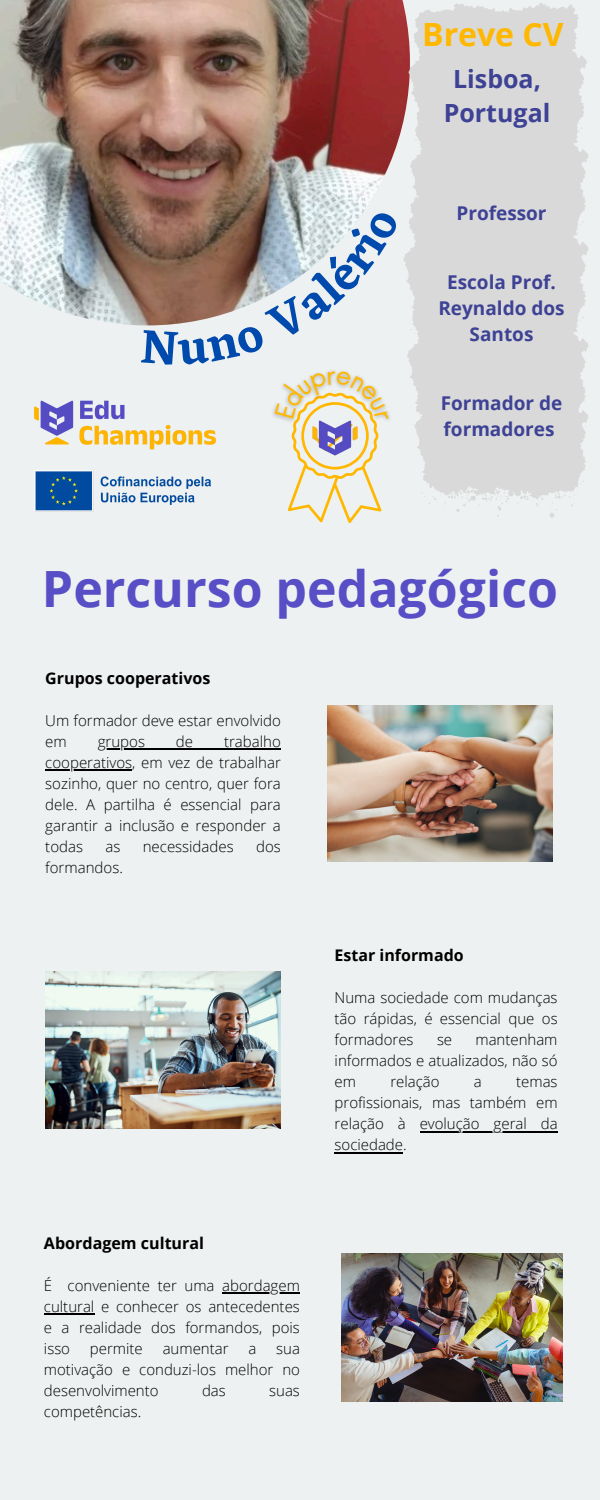
<style>
.page{position:relative;width:600px;height:1500px;background:#eef1f1}
.page>*{position:absolute;margin:0;border:0;box-sizing:border-box;transform-origin:0 0}
.t1{font:700 50px "Open Sans";color:#584ec5}
.t2{font:700 32px "Open Sans";color:#ffb700}
.t3{font:700 25px/34.5px "Open Sans";color:#3e4295;text-align:center}
.t4{font:700 19px/26.2px "Open Sans";color:#3e4295;text-align:center}
.t5{font:700 16.1px "Open Sans";color:#000}
.t6{font:700 16px "Open Sans";color:#000}
.t7{font:300 15px/21px "Open Sans";color:#000;text-align:justify}
</style>
<div class="page">
<img style="left:0;top:0;width:403px;height:325px">
<img style="left:34px;top:400px;width:107px;height:45px">
<img style="left:328px;top:706px;width:225px;height:155px">
<img style="left:45px;top:972px;width:235px;height:157px">
<img style="left:342px;top:1253px;width:220px;height:149px">
<hr style="left:98px;top:748px;width:183px;height:2px;background:#000">
<hr style="left:45px;top:769px;width:87px;height:2px;background:#000">
<hr style="left:420px;top:1131px;width:138px;height:1px;background:#000">
<hr style="left:335px;top:1152px;width:68px;height:1px;background:#000">
<hr style="left:222px;top:1292px;width:78px;height:2px;background:#000">
<hr style="left:44px;top:1313px;width:50px;height:2px;background:#000">
<img style="left:35px;top:470px;width:106px;height:42px">
<svg style="left:141px;top:2px;width:447px;height:521px"></svg>
<h2 class="t2" style="left:422px;top:12px;width:143px">Breve CV</h2>
<h3 class="t3" style="left:444px;top:61px;width:108px">Lisboa,<br>Portugal</h3>
<h3 class="t4" style="left:456px;top:199px;width:92px">Professor</h3>
<p class="t4" style="left:438px;top:268px;width:128px">Escola Prof.<br>Reynaldo dos<br>Santos</p>
<p class="t4" style="left:441px;top:390px;width:123px;text-align:left">Formador de formadores</p>
<h1 class="t1" style="left:42px;top:554px;width:518px">Percurso pedagógico</h1>
<p class="t6" style="left:45px;top:667px;width:167px">Grupos cooperativos</p>
<p class="t7" style="left:45px;top:709px;width:237px">Um formador deve estar envolvido em</p>
<p class="t7" style="left:45px;top:730px;width:237px;text-indent:179px">trabalho cooperativos, em vez de trabalhar sozinho, quer no centro, quer fora dele. A partilha é essencial para garantir a inclusão e responder a todas</p>
<p class="t7" style="left:98px;top:730px;width:49px">grupos</p>
<p class="t7" style="left:176px;top:730px;width:19px">de</p>
<p class="t7" style="left:105px;top:835px;width:16px">as</p>
<p class="t7" style="left:143px;top:835px;width:93px">necessidades</p>
<p class="t7" style="left:256px;top:835px;width:26px">dos</p>
<p class="t7" style="left:45px;top:856px;width:79px">formandos.</p>
<p class="t5" style="left:44px;top:1232px;width:162px">Abordagem cultural</p>
<p class="t7" style="left:44px;top:1275px;width:257px">É conveniente ter uma abordagem cultural e conhecer os antecedentes e a realidade dos formandos, pois isso</p>
<p class="t7" style="left:90px;top:1338px;width:54px">permite</p>
<p class="t7" style="left:163px;top:1338px;width:67px">aumentar</p>
<p class="t7" style="left:248px;top:1338px;width:9px">a</p>
<p class="t7" style="left:44px;top:1338px;width:257px;text-indent:232px">sua motivação e conduzi-los melhor no desenvolvimento</p>
<p class="t7" style="left:202px;top:1380px;width:25px">das</p>
<p class="t7" style="left:269px;top:1380px;width:32px">suas</p>
<p class="t7" style="left:44px;top:1401px;width:99px">competências.</p>
<p class="t6" style="left:335px;top:944px;width:131px">Estar informado</p>
<p class="t7" style="left:335px;top:987px;width:225px">Numa sociedade com mudanças tão rápidas, é essencial que os formadores</p>
<p class="t7" style="left:335px;top:1029px;width:224px;text-indent:141px">mantenham informados e atualizados, não só em</p>
<p class="t7" style="left:437px;top:1029px;width:17px">se</p>
<p class="t7" style="left:390px;top:1071px;width:51px">relação</p>
<p class="t7" style="left:474px;top:1071px;width:9px">a</p>
<p class="t7" style="left:335px;top:1071px;width:225px;text-indent:182px">temas profissionais, mas também em relação à evolução geral da sociedade.</p>
</div>
